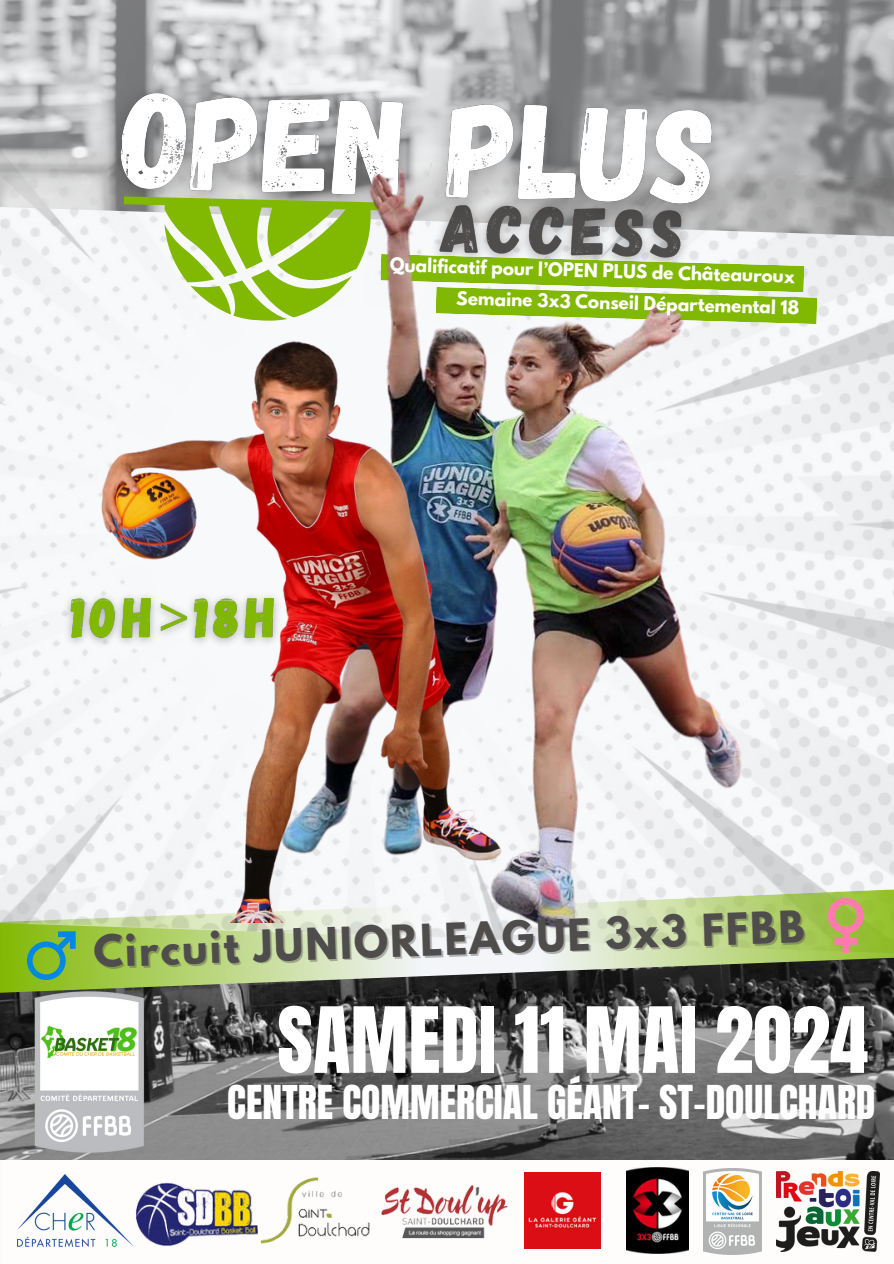
<style>
.page{position:relative;width:894px;height:1264px;background:#fff}
.page>*{position:absolute;margin:0;border:0;box-sizing:border-box;transform-origin:0 0}
.t1{font:77.55px "Anton";color:#fff}
.t2{font:39.75px "Anton";color:#fff}
.t3{font:700 39px "League Spartan";color:#4f4c4c}
.t4{font:700 16.95px "League Spartan";color:#fff}
</style>
<div class="page">
<img style="left:0;top:239px;width:893px;height:713px">
<svg style="left:753px;top:886px;width:140px;height:66px;background:#aaca63"></svg>
<img style="left:0;top:952px;width:893px;height:208px">
<img style="left:18px;top:976px;width:143px;height:184px">
<img style="left:17px;top:1170px;width:863px;height:85px">
<img style="left:18px;top:1174px;width:115px;height:72px">
<img style="left:0;top:0;width:893px;height:239px">
<img style="left:86px;top:51px;width:661px;height:192px">
<svg style="left:25px;top:931px;width:51px;height:50px;background:#61ad5f"></svg>
<svg style="left:827px;top:897px;width:36px;height:55px;background:#c5a16e"></svg>
<img style="left:703px;top:1168px;width:58px;height:85px">
<img style="left:626px;top:1167px;width:62px;height:85px">
<img style="left:133px;top:1180px;width:117px;height:69px">
<img style="left:250px;top:1170px;width:130px;height:84px">
<img style="left:524px;top:1172px;width:76px;height:76px">
<img style="left:380px;top:1185px;width:129px;height:58px">
<img style="left:775px;top:1171px;width:104px;height:80px">
<svg style="left:122px;top:196px;width:695px;height:128px"></svg>
<img style="left:227px;top:137px;width:526px;height:822px">
<img style="left:68px;top:324px;width:459px;height:598px">
<img style="left:57px;top:580px;width:231px;height:74px">
<p class="t4" style="left:390px;top:255px;width:406px;rotate:2deg">Qualificatif pour l’OPEN PLUS de Châteauroux</p>
<p class="t4" style="left:457px;top:288px;width:344px;rotate:2deg">Semaine 3x3 Conseil Départemental 18</p>
<h5 class="t3" style="left:93px;top:932px;width:712px;rotate:-2deg">Circuit JUNIORLEAGUE 3x3 FFBB</h5>
<h2 class="t1" style="left:277px;top:984px;width:592px">SAMEDI 11 MAI 2024</h2>
<p class="t2" style="left:227px;top:1074px;width:649px">CENTRE COMMERCIAL GÉANT- ST-DOULCHARD</p>
</div>
